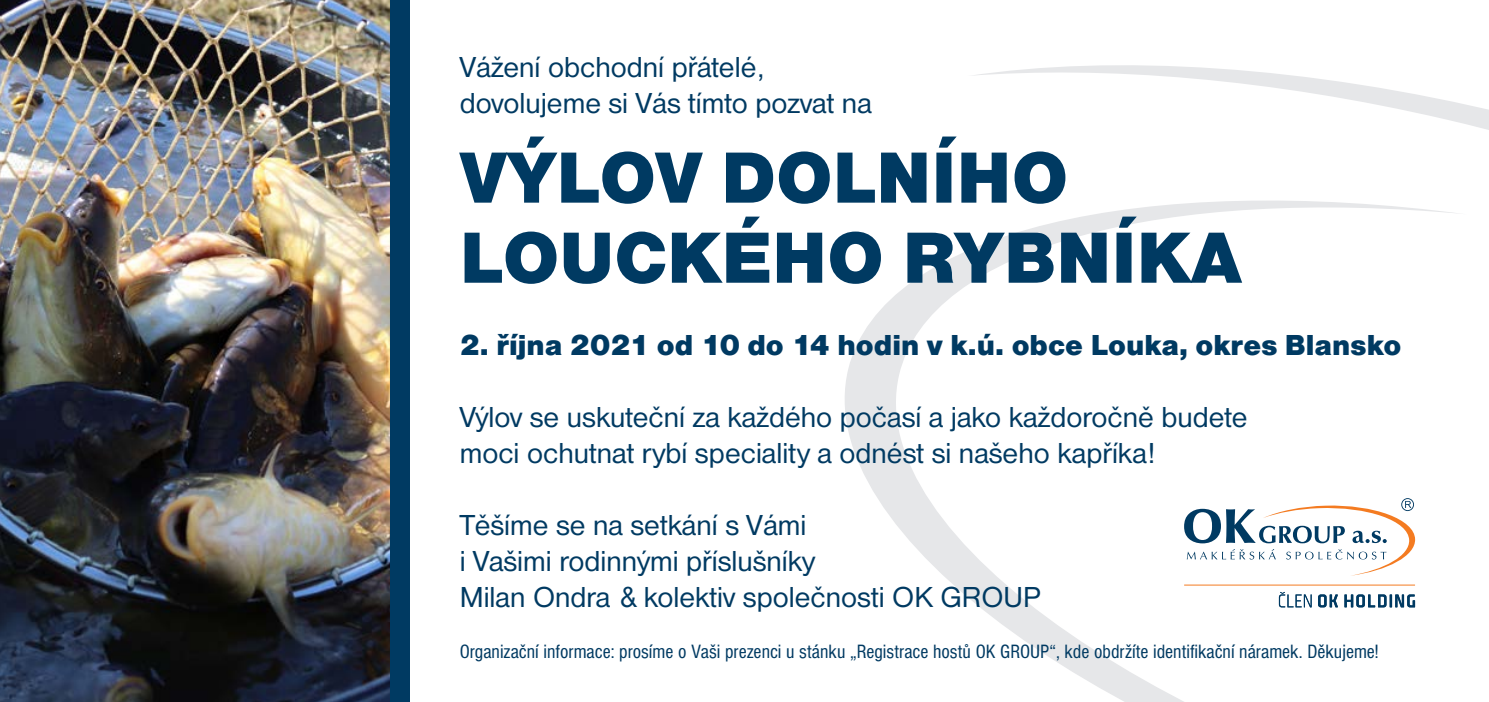
<style>
.page{position:relative;width:1489px;height:702px;background:#fff}
.page>*{position:absolute;margin:0;border:0;box-sizing:border-box;transform-origin:0 0}
.t1{font:900 75px/80px "Nimbus San DCE";color:#003a62}
.t2{font:30px/36px "Nimbus San DCE";color:#003a62}
.t3{font:900 30px "Nimbus San DCE";color:#003a62}
.t4{font:20px "Nimbus San DCE Reg Con";color:#003a62}
</style>
<div class="page">
<svg style="left:973px;top:65px;width:515px;height:65px"></svg>
<svg style="left:845px;top:200px;width:608px;height:502px"></svg>
<img style="left:0;top:0;width:410px;height:702px">
<svg style="left:1183px;top:498px;width:232px;height:77px"></svg>
<svg style="left:1183px;top:584px;width:231px;height:1px"></svg>
<svg style="left:1278px;top:592px;width:33px;height:15px"></svg>
<svg style="left:1317px;top:594px;width:20px;height:13px"></svg>
<svg style="left:1344px;top:594px;width:70px;height:13px"></svg>
<p class="t2" style="left:459px;top:49px;width:413px">Vážení obchodní přátelé, dovolujeme si Vás tímto pozvat na</p>
<h1 class="t1" style="left:459px;top:138px;width:783px">VÝLOV DOLNÍHO<br>LOUCKÉHO RYBNÍKA</h1>
<p class="t3" style="left:459px;top:327px;width:943px">2. října 2021 od 10 do 14 hodin v k.ú. obce Louka, okres Blansko</p>
<p class="t2" style="left:459px;top:399px;width:789px">Výlov se uskuteční za každého počasí a jako každoročně budete moci ochutnat rybí speciality a odnést si našeho kapříka!</p>
<p class="t2" style="left:459px;top:507px;width:582px">Těšíme se na setkání s Vámi<br>i Vašimi rodinnými příslušníky<br>Milan Ondra &amp; kolektiv společnosti OK GROUP</p>
<p class="t4" style="left:459px;top:640px;width:920px">Organizační informace: prosíme o Vaši prezenci u stánku „Registrace hostů OK GROUP“, kde obdržíte identifikační náramek. Děkujeme!</p>
</div>
